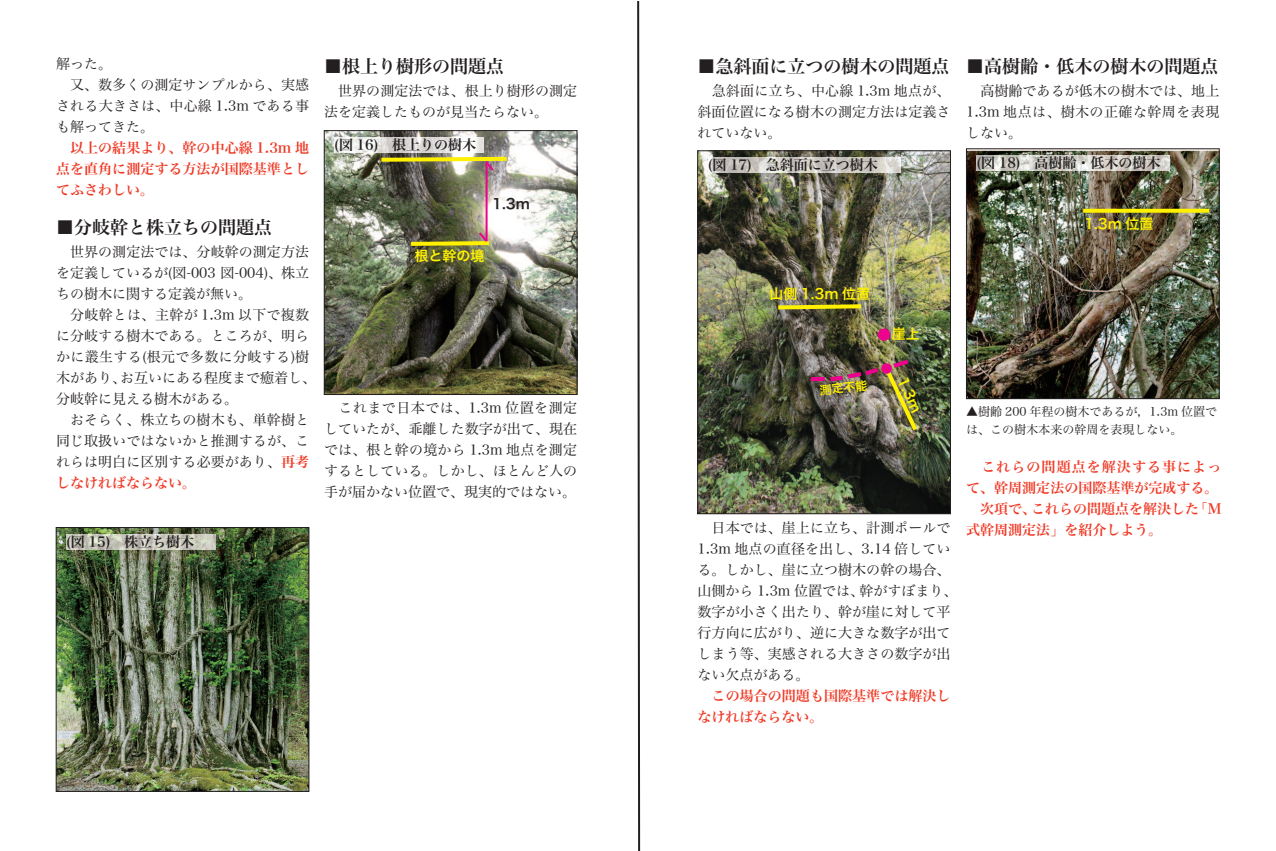
<style>
.page{position:relative;width:1276px;height:851px;background:#fff}
.page>*{position:absolute;margin:0;border:0;box-sizing:border-box;transform-origin:0 0}
.t1{font:18px "Hira Min Pro W6";color:#231f20}
.t2{font:14px/21px "Hira Min Pro W3";letter-spacing:.005em;color:#231f20;text-align:justify}
.t3{font:14px/21px "Hira Min Pro W6";color:#ef3a26}
.t4{font:14px "Hira Min Pro W6";color:#231f20}
.t5{font:14px "Hira Kaku Pro W6";color:#fff101}
.t6{font:14px "Hira Min Pro W6";letter-spacing:.075em;color:#ef3a26}
.t7{font:14px "Hira Kaku Pro N W6";color:#fff101}
.t8{font:14px "Hira Kaku Pro W6";color:#231f20}
.t9{font:12px/18px "Hira Min Pro W3";color:#231f20}
.t10{font:12px "Hira Kaku Pro W6";color:#fff101}
.t11{font:12px "Hira Min Pro W3";color:#ed028c}
.s1{font-family:"Hira Min Pro W6";color:#ef3a26}
.s2{font-family:"Hira Min Pro W3";color:#ed028c}
</style>
<div class="page">
<svg style="left:637px;top:1px;width:4px;height:849px"></svg>
<img style="left:58px;top:529px;width:249px;height:260px">
<div style="left:56px;top:527px;width:253px;height:264px;border:1px solid #231f20"></div>
<img style="left:66px;top:534px;width:149px;height:15px">
<img style="left:326px;top:132px;width:249px;height:260px">
<div style="left:324px;top:130px;width:253px;height:264px;border:1px solid #231f20"></div>
<img style="left:334px;top:137px;width:149px;height:16px">
<img style="left:699px;top:153px;width:249px;height:359px">
<div style="left:697px;top:151px;width:253px;height:363px;border:1px solid #231f20"></div>
<img style="left:708px;top:157px;width:192px;height:16px">
<img style="left:968px;top:151px;width:249px;height:246px">
<div style="left:966px;top:149px;width:253px;height:250px;border:1px solid #231f20"></div>
<img style="left:976px;top:155px;width:193px;height:16px">
<svg style="left:1083px;top:209px;width:126px;height:4px"></svg>
<svg style="left:774px;top:302px;width:91px;height:9px"></svg>
<img style="left:826px;top:356px;width:94px;height:78px">
<hr style="left:811px;top:377px;width:14px;height:4px;background:#ed028c">
<hr style="left:485px;top:163px;width:2px;height:78px;background:#ed028c">
<img style="left:407px;top:230px;width:86px;height:18px">
<img style="left:377px;top:155px;width:134px;height:18px">
<p class="t2" style="left:56px;top:52px;width:57px">解った。</p>
<p class="t2" style="left:70px;top:73px;width:240px">又、数多くの測定サンプルから、実感</p>
<p class="t2" style="left:56px;top:94px;width:254px">される大きさは、中心線 1.3m である事</p>
<p class="t2" style="left:56px;top:115px;width:99px">も解ってきた。</p>
<p class="t3" style="left:56px;top:136px;width:254px;text-align:justify;text-indent:14px">以上の結果より、幹の中心線 1.3m 地点を直角に測定する方法が国際基準としてふさわしい。</p>
<p class="t1" style="left:56px;top:211px;width:218px">■分岐幹と株立ちの問題点</p>
<p class="t2" style="left:56px;top:240px;width:254px;text-indent:14px">世界の測定法では、分岐幹の測定方法を定義しているが(図-003 図-004)、株立ちの樹木に関する定義が無い。</p>
<p class="t2" style="left:56px;top:303px;width:261px;text-align:left;text-indent:14px">分岐幹とは、主幹が 1.3m 以下で複数に分岐する樹木である。ところが、明らかに叢生する(根元で多数に分岐する)樹木があり、お互いにある程度まで癒着し、分岐幹に見える樹木がある。</p>
<p class="t2" style="left:56px;top:408px;width:254px;text-indent:14px">おそらく、株立ちの樹木も、単幹樹と同じ取扱いではないかと推測するが、これらは明白に区別する必要があり、<span class="s1">再考</span></p>
<p class="t3" style="left:56px;top:471px;width:141px">しなければならない。</p>
<p class="t4" style="left:66px;top:529px;width:129px">(図 15) 株立ち樹木</p>
<p class="t1" style="left:324px;top:50px;width:181px">■根上り樹形の問題点</p>
<p class="t2" style="left:324px;top:79px;width:254px;text-indent:14px">世界の測定法では、根上り樹形の測定法を定義したものが見当たらない。</p>
<p class="t4" style="left:334px;top:132px;width:143px">(図 16) 根上りの樹木</p>
<p class="t8" style="left:492px;top:191px;width:39px">1.3m</p>
<p class="t5" style="left:414px;top:243px;width:71px">根と幹の境</p>
<p class="t2" style="left:324px;top:396px;width:255px;text-indent:14px">これまで日本では、1.3m 位置を測定していたが、乖離した数字が出て、現在では、根と幹の境から 1.3m 地点を測定するとしている。しかし、ほとんど人の手が届かない位置で、現実的ではない。</p>
<p class="t1" style="left:697px;top:50px;width:253px">■急斜面に立つの樹木の問題点</p>
<p class="t2" style="left:697px;top:79px;width:254px;text-indent:14px">急斜面に立ち、中心線 1.3m 地点が、斜面位置になる樹木の測定方法は定義されていない。</p>
<p class="t1" style="left:966px;top:50px;width:253px">■高樹齢・低木の樹木の問題点</p>
<p class="t2" style="left:966px;top:79px;width:254px;text-indent:14px">高樹齢であるが低木の樹木では、地上1.3m 地点は、樹木の正確な幹周を表現しない。</p>
<p class="t4" style="left:708px;top:152px;width:171px">(図 17) 急斜面に立つ樹木</p>
<p class="t4" style="left:976px;top:150px;width:185px">(図 18) 高樹齢・低木の樹木</p>
<p class="t5" style="left:1084px;top:211px;width:71px">1.3m 位置</p>
<p class="t5" style="left:769px;top:281px;width:102px">山側 1.3m 位置</p>
<p class="t10" style="left:818px;top:379px;width:49px;rotate:-5deg">測定不能</p>
<p class="t5" style="left:877px;top:321px;width:44px"><span class="s2">●</span>崖上</p>
<p class="t11" style="left:881px;top:358px;width:13px">●</p>
<p class="t7" style="left:913px;top:372px;width:39px;rotate:66deg">1.3m</p>
<p class="t2" style="left:697px;top:516px;width:261px;text-align:left;text-indent:14px">日本では、崖上に立ち、計測ポールで<br>1.3m 地点の直径を出し、3.14 倍している。しかし、崖に立つ樹木の幹の場合、山側から 1.3m 位置では、幹がすぼまり、数字が小さく出たり、幹が崖に対して平行方向に広がり、逆に大きな数字が出てしまう等、実感される大きさの数字が出ない欠点がある。</p>
<p class="t3" style="left:697px;top:684px;width:254px;text-indent:14px">この場合の問題も国際基準では解決しなければならない。</p>
<p class="t9" style="left:966px;top:401px;width:252px">▲樹齢 200 年程の樹木であるが，1.3m 位置では、この樹木本来の幹周を表現しない。</p>
<p class="t6" style="left:981px;top:454px;width:241px">これらの問題点を解決する事によっ</p>
<p class="t3" style="left:966px;top:476px;width:254px">て、幹周測定法の国際基準が完成する。</p>
<p class="t3" style="left:980px;top:497px;width:243px">次項で、これらの問題点を解決した「M</p>
<p class="t3" style="left:966px;top:518px;width:198px">式幹周測定法」を紹介しよう。</p>
</div>
